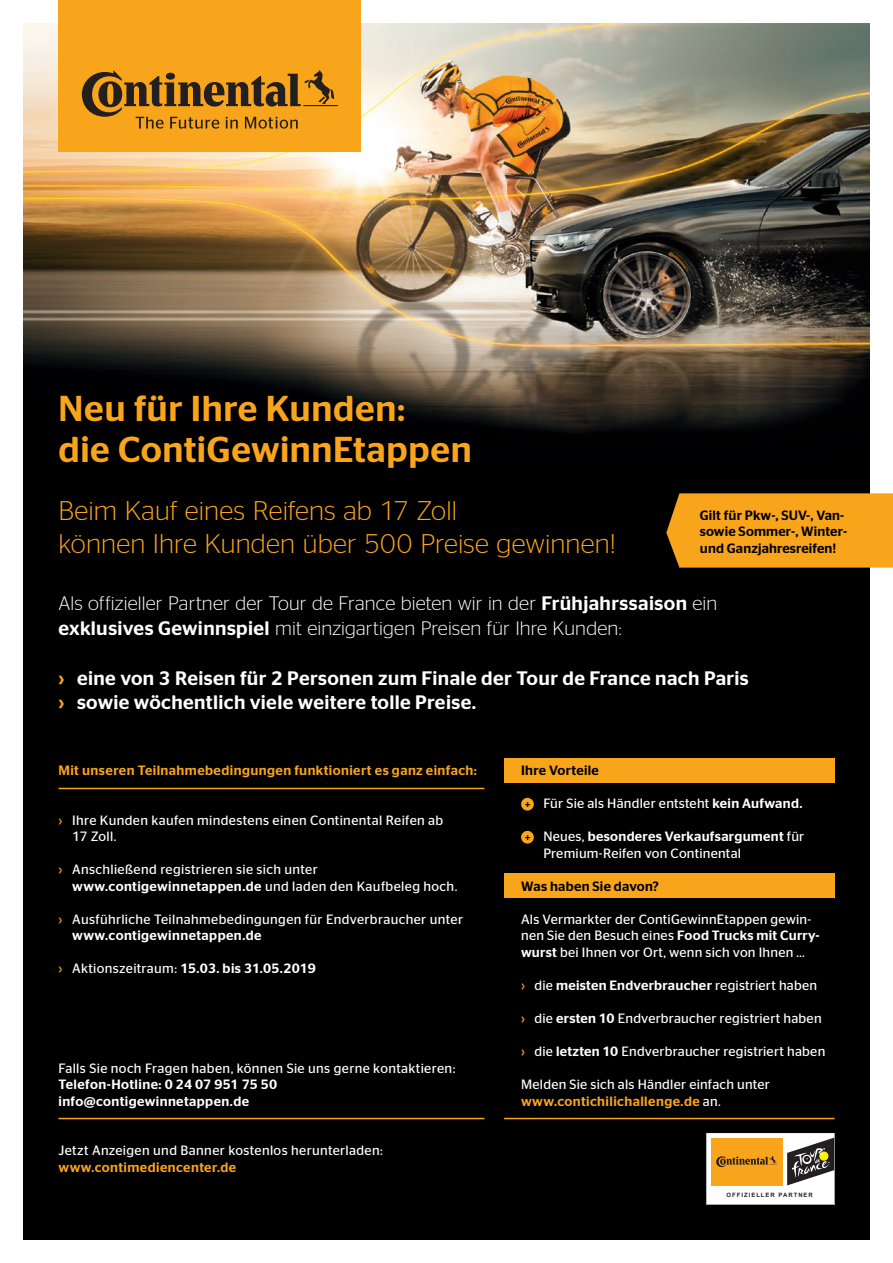
<style>
.page{position:relative;width:893px;height:1263px;background:#fff}
.page>*{position:absolute;margin:0;border:0;box-sizing:border-box;transform-origin:0 0}
.t1{font:500 36px/41.2px "Continental Stag Sans";letter-spacing:.015em;color:#f9a51b}
.t2{font:300 27px/33px "Continental Stag Sans";letter-spacing:.005em;color:#f9a51b}
.t3{font:300 19.5px/24.8px "Continental Stag Sans";letter-spacing:.01em;color:#fff}
.t4{font:500 19.5px "Continental Stag Sans";letter-spacing:.02em;color:#fff}
.t5{font:13.5px/16.5px "Continental Stag Sans";letter-spacing:.02em;color:#fff}
.t6{font:500 13.5px "Continental Stag Sans";letter-spacing:.025em;color:#fff}
.t7{font:500 13.5px/16.5px "Continental Stag Sans";letter-spacing:.01em;color:#000}
.t8{font:500 13.5px "Continental Stag Sans";letter-spacing:.03em;color:#f9a51b}
.t9{font:500 13.5px "Continental Stag Sans";letter-spacing:.005em;color:#fff}
.Copy_9pt{font:500 9.75px "Continental Stag Sans";color:#000}
.t10{font:700 6px "Arial";letter-spacing:.17em;color:#231f20}
.s1{font-weight:500}
.s2{color:#f9a51b}
.s3{font-weight:400;color:#f9a51b}
.s4{font-weight:400}
.s5{font-weight:500;color:#f9a51b}
</style>
<div class="page">
<img style="left:23px;top:23px;width:847px;height:1216px">
<hr style="left:58px;top:788px;width:426px;height:1px;background:#f9a51b">
<div style="left:504px;top:758px;width:330px;height:25px;background:#f9a51b"></div>
<div style="left:504px;top:873px;width:330px;height:25px;background:#f9a51b"></div>
<div style="left:521px;top:798px;width:13px;height:12px;background:#f9a51b;border-radius:50%"></div>
<div style="left:521px;top:831px;width:13px;height:12px;background:#f9a51b;border-radius:50%"></div>
<div style="left:666px;top:493px;width:227px;height:75px;background:#f9a51b"></div>
<svg style="left:706px;top:1133px;width:128px;height:71px"></svg>
<hr style="left:504px;top:1118px;width:330px;height:1px;background:#f9a51b">
<hr style="left:58px;top:1118px;width:426px;height:1px;background:#f9a51b">
<div style="left:58px;top:0;width:303px;height:152px;background:#f9a51b"></div>
<svg style="left:82px;top:70px;width:256px;height:59px"></svg>
<p class="t1" style="left:58px;top:387px;width:415px">Neu für Ihre Kunden:<br>die ContiGewinnEtappen</p>
<p class="t2" style="left:58px;top:493px;width:559px">Beim Kauf eines Reifens ab 17 Zoll<br>können Ihre Kunden über 500 Preise gewinnen!</p>
<p class="t3" style="left:58px;top:591px;width:660px">Als offizieller Partner der Tour de France bieten wir in der <span class="s1">Frühjahrssaison</span> ein <span class="s1">exklusives Gewinnspiel</span> mit einzigartigen Preisen für Ihre Kunden:</p>
<p class="t4" style="left:58px;top:667px;width:692px"><span class="s2">›</span> eine von 3 Reisen für 2 Personen zum Finale der Tour de France nach Paris</p>
<p class="t4" style="left:58px;top:691px;width:419px"><span class="s2">›</span> sowie wöchentlich viele weitere tolle Preise.</p>
<p class="t7" style="left:700px;top:507px;width:149px">Gilt für Pkw-, SUV-, Van&shy;sowie Sommer-, Winter&shy;und Ganzjahresreifen!</p>
<p class="t8" style="left:58px;top:763px;width:420px">Mit unseren Teilnahmebedingungen funktioniert es ganz einfach:</p>
<p class="t5" style="left:72px;top:812px;width:373px;text-indent:-14px"><span class="s2">›</span> Ihre Kunden kaufen mindestens einen Continental Reifen ab<br>17 Zoll.</p>
<p class="t5" style="left:72px;top:861px;width:387px;text-indent:-14px"><span class="s2">›</span> Anschließend registrieren sie sich unter <span class="s1">www.contigewinnetappen.de</span> und laden den Kaufbeleg hoch.</p>
<p class="t5" style="left:72px;top:911px;width:392px;text-indent:-14px"><span class="s2">›</span> Ausführliche Teilnahmebedingungen für Endverbraucher unter <span class="s1">www.contigewinnetappen.de</span></p>
<p class="t9" style="left:58px;top:961px;width:259px"><span class="s3">›</span> <span class="s4">Aktionszeitraum:</span> 15.03. bis 31.05.2019</p>
<p class="t5" style="left:58px;top:1059px;width:398px">Falls Sie noch Fragen haben, können Sie uns gerne kontaktieren:</p>
<p class="t6" style="left:58px;top:1076px;width:220px">Telefon-Hotline: 0 24 07 951 75 50</p>
<p class="t6" style="left:58px;top:1093px;width:192px">info@contigewinnetappen.de</p>
<p class="t5" style="left:58px;top:1142px;width:326px">Jetzt Anzeigen und Banner kostenlos herunterladen:</p>
<p class="t8" style="left:58px;top:1159px;width:179px">www.contimediencenter.de</p>
<p class="t7" style="left:521px;top:762px;width:79px">Ihre Vorteile</p>
<p class="Copy_9pt" style="left:525px;top:799px;width:7px">+</p>
<p class="t5" style="left:543px;top:795px;width:261px">Für Sie als Händler entsteht <span class="s1">kein Aufwand.</span></p>
<p class="Copy_9pt" style="left:525px;top:832px;width:7px">+</p>
<p class="t5" style="left:543px;top:828px;width:262px">Neues, <span class="s1">besonderes Verkaufsargument</span> für<br>Premium-Reifen von Continental</p>
<p class="t7" style="left:521px;top:878px;width:139px">Was haben Sie davon?</p>
<p class="t5" style="left:521px;top:911px;width:300px">Als Vermarkter der ContiGewinnEtappen gewin&shy;nen Sie den Besuch eines <span class="s1">Food Trucks mit Curry&shy;wurst</span> bei Ihnen vor Ort, wenn sich von Ihnen …</p>
<p class="t6" style="left:521px;top:977px;width:298px"><span class="s3">›</span> <span class="s4">die</span> meisten Endverbraucher <span class="s4">registriert haben</span></p>
<p class="t5" style="left:521px;top:1010px;width:302px"><span class="s2">›</span> die <span class="s1">ersten 10</span> Endverbraucher registriert haben</p>
<p class="t5" style="left:521px;top:1043px;width:306px"><span class="s2">›</span> die <span class="s1">letzten 10</span> Endverbraucher registriert haben</p>
<p class="t5" style="left:521px;top:1076px;width:250px">Melden Sie sich als Händler einfach unter <span class="s5">www.contichilichallenge.de</span> an.</p>
<p class="t10" style="left:726px;top:1191px;width:88px">OFFIZIELLER PARTNER</p>
</div>
